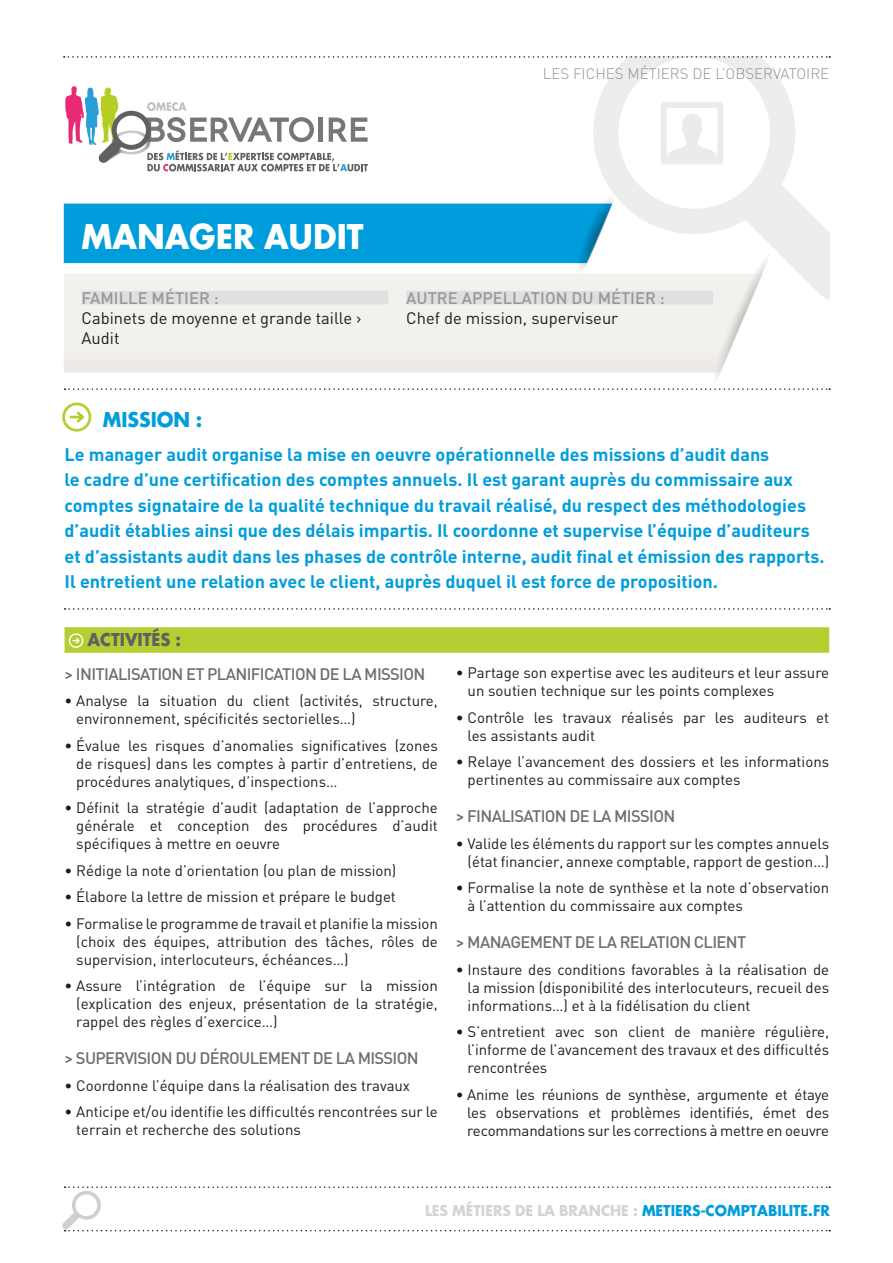
<style>
.page{position:relative;width:893px;height:1263px;background:#fff}
.page>*{position:absolute;margin:0;border:0;box-sizing:border-box;transform-origin:0 0}
.t1{font:37.5px "Renner Bold Archi Type";color:#fff}
.t2{font:22.5px "Renner Bold Archi Type";color:#009ddc}
.t3{font:19.5px "Renner Bold Archi Type";color:#635f61}
.t4{font:700 18px/25.5px "DIN";color:#009ddc}
.t5{font:500 16.5px "DIN";letter-spacing:-.04em;color:#706f6f}
.t6{font:16.5px/19.8px "DIN";color:#1d1d1b}
.t7{font:16.5px "Renner Bold Archi Type";color:#009ddc}
.t8{font:500 16.5px "DIN";color:#999898}
.t9{font:15px/18px "DIN";color:#1d1d1b;text-align:justify}
.t10{font:300 15px "DIN";color:#929292}
.s1{color:#d4d4d4}
</style>
<div class="page">
<svg style="left:593px;top:58px;width:202px;height:134px"></svg>
<svg style="left:65px;top:86px;width:303px;height:85px"></svg>
<svg style="left:64px;top:56px;width:766px;height:2px"></svg>
<svg style="left:62px;top:1186px;width:768px;height:45px"></svg>
<svg style="left:64px;top:192px;width:766px;height:198px"></svg>
<svg style="left:62px;top:403px;width:29px;height:29px"></svg>
<div style="left:65px;top:627px;width:764px;height:26px;background:#b6ce32"></div>
<svg style="left:69px;top:633px;width:14px;height:15px"></svg>
<svg style="left:65px;top:608px;width:765px;height:2px"></svg>
<div style="left:82px;top:291px;width:306px;height:13px;background:#e0dedf"></div>
<div style="left:406px;top:291px;width:307px;height:13px;background:#e0dedf"></div>
<p class="t10" style="left:543px;top:64px;width:288px">LES FICHES MÉTIERS DE L’OBSERVATOIRE</p>
<h1 class="t1" style="left:82px;top:213px;width:284px">MANAGER AUDIT</h1>
<p class="t8" style="left:82px;top:288px;width:139px">FAMILLE MÉTIER :</p>
<p class="t6" style="left:82px;top:308px;width:282px">Cabinets de moyenne et grande taille ›<br>Audit</p>
<p class="t8" style="left:406px;top:288px;width:260px">AUTRE APPELLATION DU MÉTIER :</p>
<p class="t6" style="left:406px;top:308px;width:213px">Chef de mission, superviseur</p>
<h2 class="t2" style="left:103px;top:405px;width:101px">MISSION :</h2>
<p class="t4" style="left:65px;top:440px;width:762px">Le manager audit organise la mise en oeuvre opérationnelle des missions d’audit dans<br>le cadre d’une certification des comptes annuels. Il est garant auprès du commissaire aux comptes signataire de la qualité technique du travail réalisé, du respect des méthodologies d’audit établies ainsi que des délais impartis. Il coordonne et supervise l’équipe d’auditeurs et d’assistants audit dans les phases de contrôle interne, audit final et émission des rapports.<br>Il entretient une relation avec le client, auprès duquel il est force de proposition.</p>
<h3 class="t3" style="left:87px;top:628px;width:95px">ACTIVITÉS :</h3>
<p class="t5" style="left:65px;top:663px;width:362px">&gt; INITIALISATION ET PLANIFICATION DE LA MISSION</p>
<p class="t9" style="left:76px;top:692px;width:363px;text-indent:-12px">• Analyse la situation du client (activités, structure, environnement, spécificités sectorielles…)</p>
<p class="t9" style="left:76px;top:736px;width:363px;text-indent:-12px">• Évalue les risques d’anomalies significatives (zones de risques) dans les comptes à partir d’entretiens, de procédures analytiques, d’inspections…</p>
<p class="t9" style="left:76px;top:799px;width:363px;text-indent:-12px">• Définit la stratégie d’audit (adaptation de l’approche générale et conception des procédures d’audit spécifiques à mettre en oeuvre</p>
<p class="t9" style="left:65px;top:861px;width:333px">• Rédige la note d’orientation (ou plan de mission)</p>
<p class="t9" style="left:65px;top:888px;width:333px">• Élabore la lettre de mission et prépare le budget</p>
<p class="t9" style="left:76px;top:914px;width:363px;text-indent:-12px">• Formalise le programme de travail et planifie la mission (choix des équipes, attribution des tâches, rôles de supervision, interlocuteurs, échéances…)</p>
<p class="t9" style="left:76px;top:977px;width:363px;text-indent:-12px">• Assure l’intégration de l’équipe sur la mission (explication des enjeux, présentation de la stratégie, rappel des règles d’exercice…)</p>
<p class="t5" style="left:65px;top:1048px;width:356px">&gt; SUPERVISION DU DÉROULEMENT DE LA MISSION</p>
<p class="t9" style="left:65px;top:1076px;width:347px">• Coordonne l’équipe dans la réalisation des travaux</p>
<p class="t9" style="left:76px;top:1102px;width:363px;text-indent:-12px">• Anticipe et/ou identifie les difficultés rencontrées sur le terrain et recherche des solutions</p>
<p class="t9" style="left:468px;top:664px;width:363px;text-indent:-12px">• Partage son expertise avec les auditeurs et leur assure un soutien technique sur les points complexes</p>
<p class="t9" style="left:468px;top:708px;width:363px;text-indent:-12px">• Contrôle les travaux réalisés par les auditeurs et les assistants audit</p>
<p class="t9" style="left:468px;top:753px;width:363px;text-indent:-12px">• Relaye l’avancement des dossiers et les informations pertinentes au commissaire aux comptes</p>
<p class="t5" style="left:456px;top:806px;width:221px">&gt; FINALISATION DE LA MISSION</p>
<p class="t9" style="left:456px;top:834px;width:375px;text-align:right">• Valide les éléments du rapport sur les comptes annuels (état financier, annexe comptable, rapport de gestion…)</p>
<p class="t9" style="left:468px;top:878px;width:363px;text-indent:-12px">• Formalise la note de synthèse et la note d’observation à l’attention du commissaire aux comptes</p>
<p class="t5" style="left:456px;top:931px;width:292px">&gt; MANAGEMENT DE LA RELATION CLIENT</p>
<p class="t9" style="left:468px;top:960px;width:363px;text-indent:-12px">• Instaure des conditions favorables à la réalisation de la mission (disponibilité des interlocuteurs, recueil des informations…) et à la fidélisation du client</p>
<p class="t9" style="left:468px;top:1022px;width:363px;text-indent:-12px">• S’entretient avec son client de manière régulière, l’informe de l’avancement des travaux et des difficultés rencontrées</p>
<p class="t9" style="left:467px;top:1085px;width:363px;text-indent:-11px">• Anime les réunions de synthèse, argumente et étaye les observations et problèmes identifiés, émet des recommandations sur les corrections à mettre en oeuvre</p>
<p class="t7" style="left:425px;top:1200px;width:406px"><span class="s1">LES MÉTIERS DE LA BRANCHE :</span> METIERS-COMPTABILITE.FR</p>
</div>
